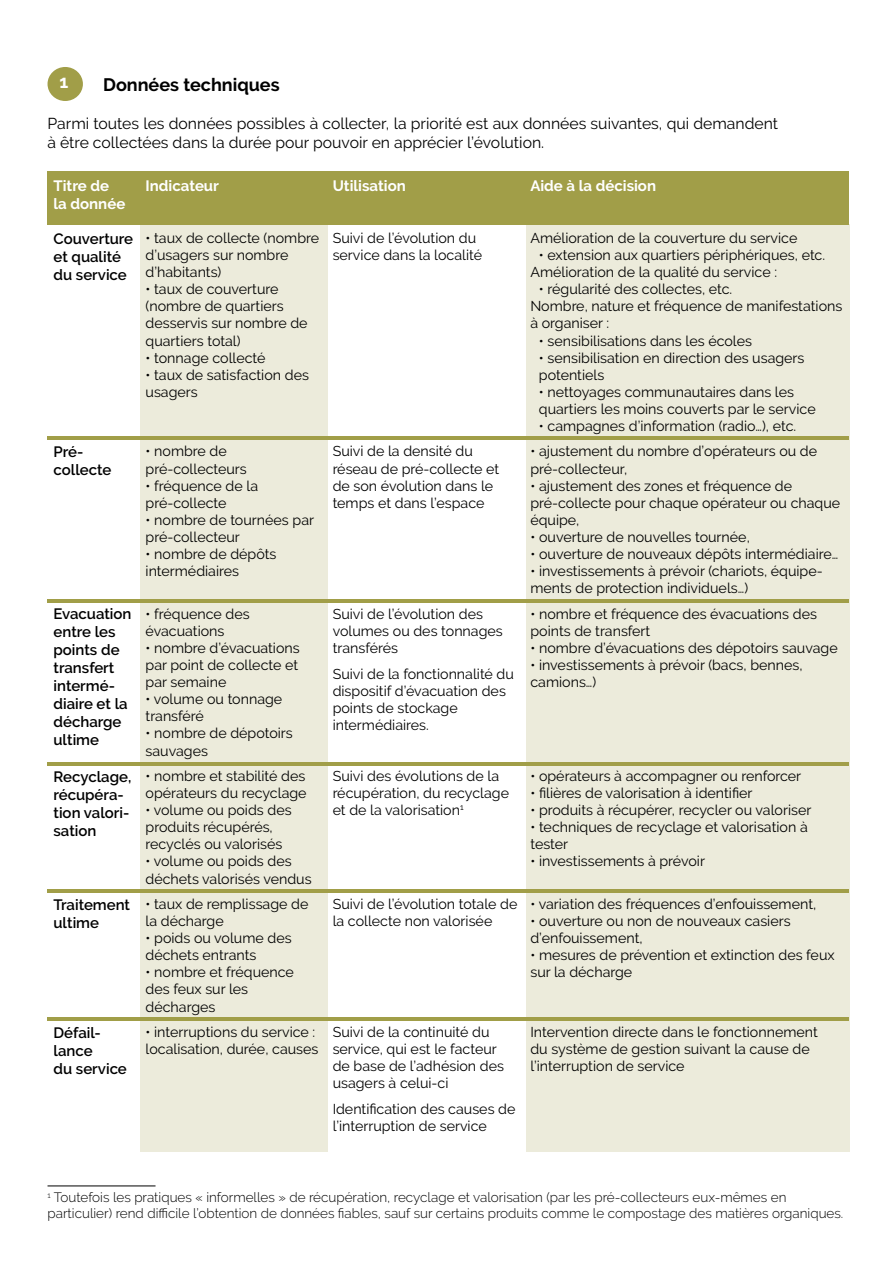
<style>
.page{position:relative;width:893px;height:1263px;background:#fff}
.page>*{position:absolute;margin:0;border:0;box-sizing:border-box;transform-origin:0 0}
.t1{font:700 18px "Raleway";color:#000}
.t2{font:700 18px "Raleway";color:#fff}
.t3{font:15.75px/18.9px "Raleway";color:#000}
.t4{font:600 15px/18px "Raleway";color:#000}
.t5{font:700 15px/18px "Raleway";color:#fff}
.t6{font:14.25px/17.1px "Raleway";color:#000}
.t7{font:300 13.5px/16.2px "Raleway";color:#000}
</style>
<div class="page">
<div style="left:526px;top:224px;width:323px;height:927px;background:#ecebdb"></div>
<div style="left:140px;top:224px;width:187px;height:927px;background:#ecebdb"></div>
<div style="left:48px;top:171px;width:801px;height:53px;background:#a19e48"></div>
<hr style="left:48px;top:436px;width:801px;height:4px;background:#a19e48">
<hr style="left:48px;top:1186px;width:108px;height:1px;background:#000">
<hr style="left:48px;top:600px;width:801px;height:3px;background:#a19e48">
<hr style="left:48px;top:762px;width:801px;height:4px;background:#a19e48">
<hr style="left:48px;top:889px;width:801px;height:3px;background:#a19e48">
<hr style="left:48px;top:1017px;width:801px;height:4px;background:#a19e48">
<div style="left:48px;top:67px;width:35px;height:34px;background:#a19e48;border-radius:50%"></div>
<p class="t2" style="left:60px;top:72px;width:10px">1</p>
<p class="t1" style="left:103px;top:75px;width:178px">Données techniques</p>
<p class="t3" style="left:48px;top:114px;width:732px">Parmi toutes les données possibles à collecter, la priorité est aux données suivantes, qui demandent à être collectées dans la durée pour pouvoir en apprécier l’évolution.</p>
<p class="t5" style="left:54px;top:177px;width:73px">Titre de la donnée</p>
<p class="t5" style="left:146px;top:177px;width:75px">Indicateur</p>
<p class="t5" style="left:333px;top:177px;width:75px">Utilisation</p>
<p class="t5" style="left:530px;top:177px;width:127px">Aide à la décision</p>
<p class="t4" style="left:54px;top:229px;width:81px">Couverture et qualité du service</p>
<p class="t6" style="left:146px;top:229px;width:175px">• taux de collecte (nombre d’usagers sur nombre d’habitants)</p>
<p class="t6" style="left:146px;top:281px;width:163px">• taux de couverture (nombre de quartiers desservis sur nombre de quartiers total)</p>
<p class="t6" style="left:146px;top:349px;width:122px">• tonnage collecté</p>
<p class="t6" style="left:146px;top:366px;width:165px">• taux de satisfaction des usagers</p>
<p class="t6" style="left:333px;top:229px;width:151px">Suivi de l’évolution du service dans la localité</p>
<p class="t6" style="left:530px;top:229px;width:268px">Amélioration de la couverture du service</p>
<p class="t6" style="left:530px;top:246px;width:296px;text-indent:9px">• extension aux quartiers périphériques, etc.<br>Amélioration de la qualité du service :</p>
<p class="t6" style="left:530px;top:281px;width:313px;text-indent:9px">• régularité des collectes, etc.<br>Nombre, nature et fréquence de manifestations à organiser :</p>
<p class="t6" style="left:539px;top:332px;width:215px">• sensibilisations dans les écoles</p>
<p class="t6" style="left:539px;top:349px;width:267px">• sensibilisation en direction des usagers potentiels</p>
<p class="t6" style="left:539px;top:383px;width:278px">• nettoyages communautaires dans les quartiers les moins couverts par le service</p>
<p class="t6" style="left:539px;top:417px;width:259px">• campagnes d’information (radio…), etc.</p>
<p class="t4" style="left:54px;top:443px;width:59px">Pré&shy;collecte</p>
<p class="t6" style="left:146px;top:443px;width:103px">• nombre de pré-collecteurs</p>
<p class="t6" style="left:146px;top:477px;width:114px">• fréquence de la pré-collecte</p>
<p class="t6" style="left:146px;top:511px;width:170px">• nombre de tournées par pré-collecteur</p>
<p class="t6" style="left:146px;top:545px;width:132px">• nombre de dépôts intermédiaires</p>
<p class="t4" style="left:54px;top:605px;width:80px">Evacuation entre les points de transfert intermé&shy;diaire et la décharge ultime</p>
<p class="t6" style="left:146px;top:605px;width:106px">• fréquence des évacuations</p>
<p class="t6" style="left:146px;top:639px;width:156px;text-align:justify">• nombre d’évacuations par point de collecte et par semaine</p>
<p class="t6" style="left:146px;top:691px;width:138px">• volume ou tonnage transféré</p>
<p class="t6" style="left:146px;top:725px;width:149px">• nombre de dépotoirs sauvages</p>
<p class="t4" style="left:54px;top:767px;width:79px">Recyclage, récupéra&shy;tion valori&shy;sation</p>
<p class="t6" style="left:146px;top:767px;width:163px">• nombre et stabilité des opérateurs du recyclage</p>
<p class="t6" style="left:146px;top:801px;width:148px">• volume ou poids des produits récupérés, recyclés ou valorisés</p>
<p class="t6" style="left:146px;top:853px;width:168px">• volume ou poids des déchets valorisés vendus</p>
<p class="t4" style="left:54px;top:895px;width:78px">Traitement ultime</p>
<p class="t6" style="left:146px;top:895px;width:164px">• taux de remplissage de la décharge</p>
<p class="t6" style="left:146px;top:929px;width:148px">• poids ou volume des déchets entrants</p>
<p class="t6" style="left:146px;top:964px;width:150px">• nombre et fréquence des feux sur les décharges</p>
<p class="t6" style="left:333px;top:443px;width:168px">Suivi de la densité du réseau de pré-collecte et de son évolution dans le temps et dans l’espace</p>
<p class="t6" style="left:530px;top:443px;width:288px">• ajustement du nombre d’opérateurs ou de pré-collecteur,</p>
<p class="t6" style="left:530px;top:477px;width:311px">• ajustement des zones et fréquence de pré-collecte pour chaque opérateur ou chaque équipe,</p>
<p class="t6" style="left:530px;top:528px;width:221px">• ouverture de nouvelles tournée,</p>
<p class="t6" style="left:530px;top:545px;width:309px">• ouverture de nouveaux dépôts intermédiaire…</p>
<p class="t6" style="left:530px;top:563px;width:294px">• investissements à prévoir (chariots, équipe&shy;ments de protection individuels…)</p>
<p class="t6" style="left:333px;top:605px;width:172px">Suivi de l’évolution des volumes ou des tonnages transférés</p>
<p class="t6" style="left:333px;top:665px;width:183px">Suivi de la fonctionnalité du dispositif d’évacuation des points de stockage intermédiaires.</p>
<p class="t6" style="left:530px;top:605px;width:288px">• nombre et fréquence des évacuations des points de transfert</p>
<p class="t6" style="left:530px;top:639px;width:309px">• nombre d’évacuations des dépotoirs sauvage</p>
<p class="t6" style="left:530px;top:656px;width:274px">• investissements à prévoir (bacs, bennes, camions…)</p>
<p class="t6" style="left:333px;top:767px;width:178px">Suivi des évolutions de la récupération, du recyclage et de la valorisation<sup>1</sup></p>
<p class="t6" style="left:530px;top:767px;width:272px">• opérateurs à accompagner ou renforcer</p>
<p class="t6" style="left:530px;top:784px;width:224px">• filières de valorisation à identifier</p>
<p class="t6" style="left:530px;top:801px;width:283px">• produits à récupérer, recycler ou valoriser</p>
<p class="t6" style="left:530px;top:819px;width:279px">• techniques de recyclage et valorisation à tester</p>
<p class="t6" style="left:530px;top:853px;width:176px">• investissements à prévoir</p>
<p class="t6" style="left:333px;top:895px;width:186px">Suivi de l’évolution totale de la collecte non valorisée</p>
<p class="t6" style="left:530px;top:895px;width:287px">• variation des fréquences d’enfouissement,</p>
<p class="t6" style="left:530px;top:912px;width:262px">• ouverture ou non de nouveaux casiers d’enfouissement,</p>
<p class="t6" style="left:530px;top:947px;width:306px">• mesures de prévention et extinction des feux sur la décharge</p>
<p class="t4" style="left:54px;top:1023px;width:75px">Défail&shy;lance<br>du service</p>
<p class="t6" style="left:146px;top:1023px;width:174px">• interruptions du service : localisation, durée, causes</p>
<p class="t6" style="left:333px;top:1023px;width:173px">Suivi de la continuité du service, qui est le facteur de base de l’adhésion des usagers à celui-ci</p>
<p class="t6" style="left:333px;top:1100px;width:184px">Identification des causes de l’interruption de service</p>
<p class="t6" style="left:530px;top:1023px;width:289px">Intervention directe dans le fonctionnement du système de gestion suivant la cause de l’interruption de service</p>
<p class="t7" style="left:48px;top:1189px;width:797px"><sup>1</sup> Toutefois les pratiques « informelles » de récupération, recyclage et valorisation (par les pré-collecteurs eux-mêmes en particulier) rend difficile l’obtention de données fiables, sauf sur certains produits comme le compostage des matières organiques.</p>
</div>
